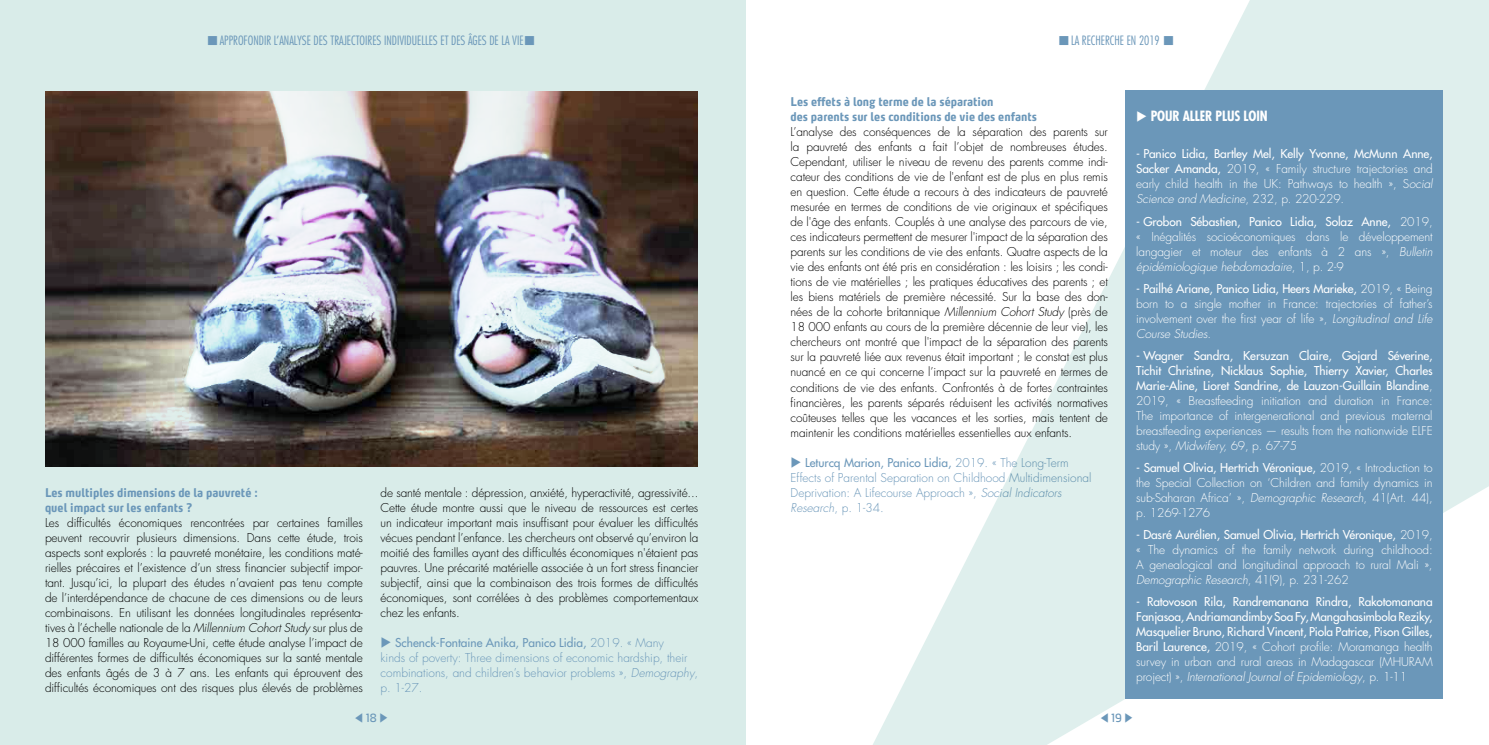
<style>
.page{position:relative;width:1489px;height:745px;background:#fff}
.page>*{position:absolute;margin:0;border:0;box-sizing:border-box;transform-origin:0 0}
.t1{font:700 condensed 13.75px "Futura Std";letter-spacing:-.01em;color:#fff}
.t2{font:300 condensed 12.5px "Futura Std";color:#6b97b9}
.t3{font:300 11.88px/15px "Futura Std";letter-spacing:-.01em;color:#000;text-align:justify}
.t4{font:300 11.88px/15px "Futura Std";letter-spacing:-.01em;color:#fff;text-align:justify}
.t5{font:300 11.88px/15px "Futura Std";color:#6b97b9}
.t6{font:500 11.88px/15px "Futura Std";letter-spacing:-.01em;color:#fff;text-align:justify}
.t7{font:800 11.88px/15px "Max OT";color:#6b97b9;scale:.85 1}
.t8{font:11.25px "Max OT";color:#6b97b9;scale:.85 1}
.s1{font-style:italic}
.s2{font-weight:500}
.s3{font-weight:300}
.s4{font-weight:300;font-style:italic}
</style>
<div class="page">
<div style="left:0;top:0;width:745px;height:744px;background:#d9ece9"></div>
<img style="left:45px;top:91px;width:652px;height:375px">
<svg style="left:873px;top:0;width:615px;height:744px"></svg>
<div style="left:1125px;top:90px;width:318px;height:608px;background:#6b97b9"></div>
<svg style="left:1059px;top:36px;width:9px;height:9px"></svg>
<svg style="left:1163px;top:36px;width:9px;height:9px"></svg>
<p class="t2" style="left:220px;top:33px;width:305px">APPROFONDIR L’ANALYSE DES TRAJECTOIRES INDIVIDUELLES ET DES ÂGES DE LA VIE</p>
<p class="t7" style="left:45px;top:484px;width:252px">Les multiples dimensions de la pauvreté : quel impact sur les enfants ?</p>
<p class="t3" style="left:45px;top:515px;width:319px">Les difficultés économiques rencontrées par certaines familles peuvent recouvrir plusieurs dimensions. Dans cette étude, trois aspects sont explorés : la pauvreté monétaire, les conditions maté&shy;rielles précaires et l’existence d’un stress financier subjectif impor&shy;tant. Jusqu’ici, la plupart des études n’avaient pas tenu compte de l’interdépendance de chacune de ces dimensions ou de leurs combinaisons. En utilisant les données longitudinales représenta&shy;tives à l’échelle nationale de la <span class="s1">Millennium Cohort Study</span> sur plus de 18 000 familles au Royaume-Uni, cette étude analyse l’impact de différentes formes de difficultés économiques sur la santé mentale des enfants âgés de 3 à 7 ans. Les enfants qui éprouvent des difficultés économiques ont des risques plus élevés de problèmes</p>
<p class="t3" style="left:380px;top:485px;width:319px">de santé mentale : dépression, anxiété, hyperactivité, agressivité...<br>Cette étude montre aussi que le niveau de ressources est certes un indicateur important mais insuffisant pour évaluer les difficultés vécues pendant l’enfance. Les chercheurs ont observé qu’environ la moitié des familles ayant des difficultés économiques n'étaient pas pauvres. Une précarité matérielle associée à un fort stress financier subjectif, ainsi que la combinaison des trois formes de difficultés économiques, sont corrélées à des problèmes comportementaux chez les enfants.</p>
<p class="t5" style="left:380px;top:635px;width:319px">▶ <span class="s2">Schenck-Fontaine Anika, Panico Lidia,</span> 2019. « Many<br>kinds of poverty: Three dimensions of economic hardship, their combinations, and children’s behavior problems », <span class="s1">Demography</span>, p. 1‑27.</p>
<p class="t8" style="left:354px;top:710px;width:41px">◀18▶</p>
<p class="t2" style="left:1070px;top:33px;width:90px">LA RECHERCHE EN 2019</p>
<p class="t7" style="left:790px;top:94px;width:291px">Les effets à long terme de la séparation<br>des parents sur les conditions de vie des enfants</p>
<p class="t3" style="left:790px;top:125px;width:319px">L’analyse des conséquences de la séparation des parents sur la pauvreté des enfants a fait l’objet de nombreuses études.<br>Cependant, utiliser le niveau de revenu des parents comme indi&shy;cateur des conditions de vie de l'enfant est de plus en plus remis en question. Cette étude a recours à des indicateurs de pauvreté mesurée en termes de conditions de vie originaux et spécifiques de l'âge des enfants. Couplés à une analyse des parcours de vie, ces indicateurs permettent de mesurer l'impact de la séparation des parents sur les conditions de vie des enfants. Quatre aspects de la vie des enfants ont été pris en considération : les loisirs ; les condi&shy;tions de vie matérielles ; les pratiques éducatives des parents ; et les biens matériels de première nécessité. Sur la base des don&shy;nées de la cohorte britannique <span class="s1">Millennium Cohort Study</span> (près de 18 000 enfants au cours de la première décennie de leur vie), les chercheurs ont montré que l'impact de la séparation des parents sur la pauvreté liée aux revenus était important ; le constat est plus nuancé en ce qui concerne l’impact sur la pauvreté en termes de conditions de vie des enfants. Confrontés à de fortes contraintes financières, les parents séparés réduisent les activités normatives coûteuses telles que les vacances et les sorties, mais tentent de maintenir les conditions matérielles essentielles aux enfants.</p>
<p class="t5" style="left:790px;top:455px;width:302px">▶ <span class="s2">Leturcq Marion, Panico Lidia,</span> 2019. « The Long-Term Effects of Parental Separation on Childhood Multidimensional Deprivation: A Lifecourse Approach », <span class="s1">Social Indicators Research</span>, p. 1‑34.</p>
<p class="t1" style="left:1136px;top:107px;width:133px">▶ POUR ALLER PLUS LOIN</p>
<p class="t4" style="left:1136px;top:147px;width:298px"><span class="s2">- Panico Lidia, Bartley Mel, Kelly Yvonne, McMunn Anne, Sacker Amanda,</span> 2019, « Family structure trajectories and early child health in the UK: Pathways to health », S<span class="s1">ocial Science and Medicine</span>, 232, p. 220‑229.</p>
<p class="t4" style="left:1136px;top:214px;width:298px"><span class="s2">- Grobon Sébastien, Panico Lidia, Solaz Anne,</span> 2019, « Inégalités socioéconomiques dans le développement langagier et moteur des enfants à 2 ans », <span class="s1">Bulletin épidémiologique hebdomadaire</span>, 1, p. 2‑9</p>
<p class="t4" style="left:1136px;top:281px;width:298px"><span class="s2">- Pailhé Ariane, Panico Lidia, Heers Marieke,</span> 2019, « Being born to a single mother in France: trajectories of father’s involvement over the first year of life », <span class="s1">Longitudinal and Life Course Studies</span>.</p>
<p class="t4" style="left:1136px;top:348px;width:298px"><span class="s2">- Wagner Sandra, Kersuzan Claire, Gojard Séverine, Tichit Christine, Nicklaus Sophie, Thierry Xavier, Charles Marie-Aline, Lioret Sandrine, de Lauzon-Guillain Blandine</span>, 2019, « Breastfeeding initiation and duration in France:<br>The importance of intergenerational and previous maternal breastfeeding experiences — results from the nationwide ELFE study », <span class="s1">Midwifery,</span> 69, p. 67‑75</p>
<p class="t4" style="left:1136px;top:460px;width:298px"><span class="s2">- Samuel Olivia, Hertrich Véronique,</span> 2019, « Introduction to the Special Collection on ‘Children and family dynamics in sub-Saharan Africa’ », <span class="s1">Demographic Research</span>, 41(Art. 44), p. 1269‑1276</p>
<p class="t4" style="left:1136px;top:527px;width:298px"><span class="s2">- Dasré Aurélien, Samuel Olivia, Hertrich Véronique,</span> 2019, « The dynamics of the family network during childhood:<br>A genealogical and longitudinal approach to rural Mali », <span class="s1">Demographic Research</span>, 41(9), p. 231‑262</p>
<p class="t6" style="left:1136px;top:594px;width:298px">- Ratovoson Rila, Randremanana Rindra, Rakotomanana Fanjasoa, Andriamandimby Soa Fy, Mangahasimbola Reziky, Masquelier Bruno, Richard Vincent, Piola Patrice, Pison Gilles, Baril Laurence, <span class="s3">2019, « Cohort profile: Moramanga health survey in urban and rural areas in Madagascar (MHURAM project) »,</span> <span class="s4">International Journal of Epidemiology</span><span class="s3">, p. 1‑11</span></p>
<p class="t8" style="left:1099px;top:710px;width:41px">◀19▶</p>
</div>
